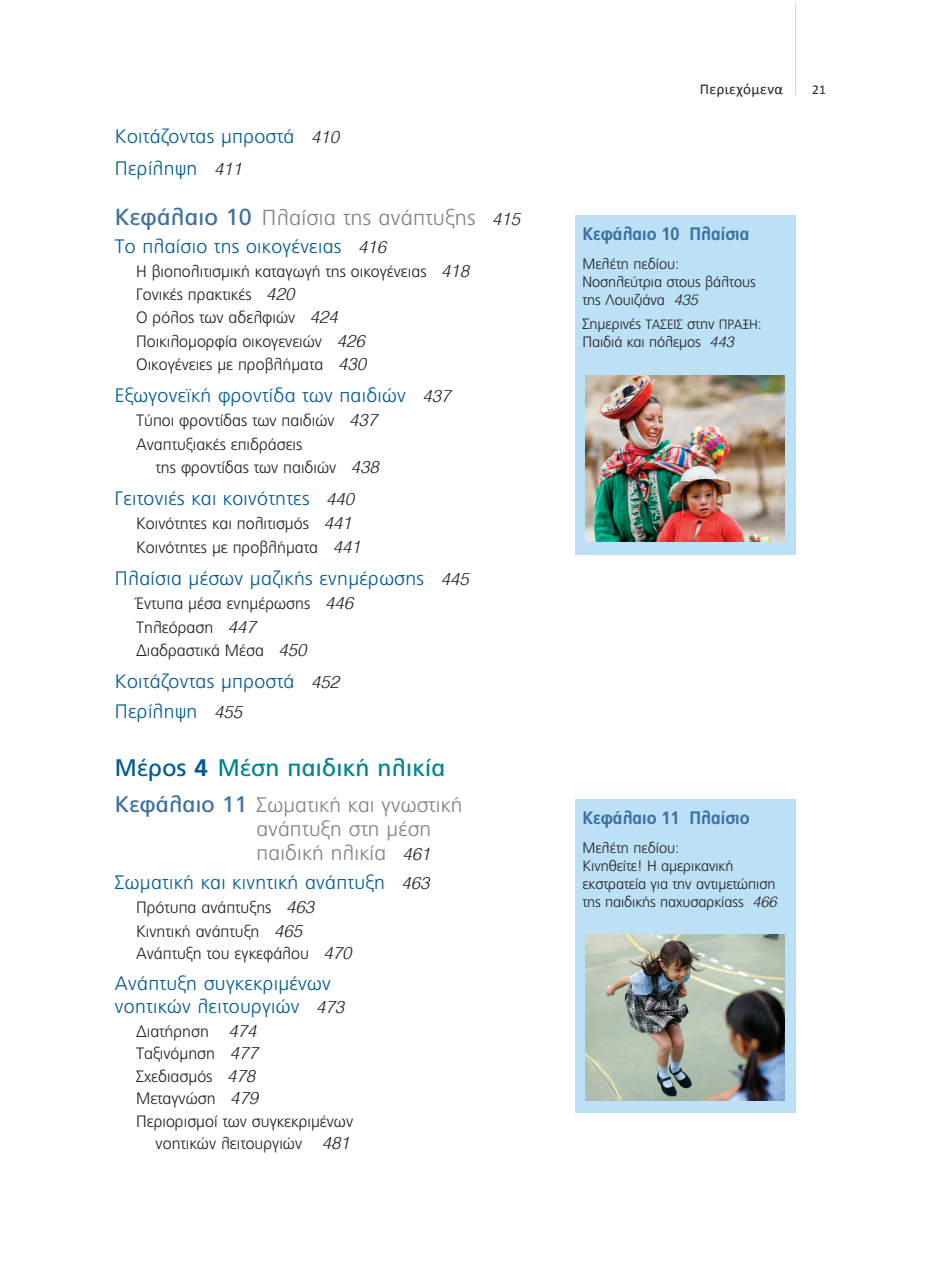
<style>
.page{position:relative;width:936px;height:1276px;background:#fff}
.page>*{position:absolute;margin:0;border:0;box-sizing:border-box;transform-origin:0 0}
.t1{font:24px "PF Catalog";letter-spacing:.01em;color:#00848e}
.t2{font:300 21.75px "PF Catalog";letter-spacing:.01em;color:#808285}
.t3{font:300 21px/24px "PF Catalog";letter-spacing:.01em;color:#808285}
.t4{font:300 19.5px/22.5px "PF Catalog";letter-spacing:.015em;color:#015a92}
.t5{font:700 18px "PF Catalog";color:#3b6fa2;scale:.9 1}
.t6{font:300 16.5px/23.2px "PF Catalog";color:#231f20}
.t7{font:300 15px/18px "PF Catalog";letter-spacing:-.005em;color:#231f20}
.t8{font:15px "Calibri";letter-spacing:.025em;color:#231f20}
.t9{font:13.5px "Calibri";color:#231f20}
.s1{font-family:"UB Helvetica Light Italic";font-weight:400;font-size:17.25px;color:#231f20}
.s2{font-weight:400;font-size:23.25px;color:#3b6fa2}
.s3{font-family:"UB Helvetica Light Italic";font-weight:400;font-size:17.25px}
.s4{color:#015a92}
.s5{font-weight:700;color:#015a92}
.s6{font-weight:400;font-size:22.5px;color:#3b6fa2}
.s7{font-family:"UB Helvetica Light Italic";font-weight:400}
.s8{font-size:13.5px}
</style>
<div class="page">
<hr style="left:795px;top:3px;width:1px;height:93px;background:#c6d5ed">
<div style="left:575px;top:215px;width:220px;height:339px;background:#bce0f5"></div>
<img style="left:585px;top:376px;width:199px;height:166px">
<div style="left:575px;top:799px;width:220px;height:313px;background:#bce0f5"></div>
<img style="left:585px;top:934px;width:199px;height:166px">
<p class="t4" style="left:115px;top:126px;width:226px">Κοιτάζοντας μπροστά <span class="s1">410</span></p>
<p class="t4" style="left:115px;top:159px;width:129px">Περίληψη <span class="s1">411</span></p>
<p class="t2" style="left:115px;top:208px;width:407px"><span class="s2">Κεφάλαιο 10</span> Πλαίσια της ανάπτυξης <span class="s1">415</span></p>
<p class="t4" style="left:115px;top:236px;width:273px">Το πλαίσιο της οικογένειας <span class="s1">416</span></p>
<p class="t6" style="left:136px;top:261px;width:334px">Η βιοπολιτισμική καταγωγή της οικογένειας <span class="s3">418</span></p>
<p class="t6" style="left:136px;top:284px;width:160px">Γονικές πρακτικές <span class="s3">420</span></p>
<p class="t6" style="left:136px;top:307px;width:203px">Ο ρόλος των αδελφιών <span class="s3">424</span></p>
<p class="t6" style="left:136px;top:331px;width:230px">Ποικιλομορφία οικογενειών <span class="s3">426</span></p>
<p class="t6" style="left:136px;top:354px;width:231px">Οικογένειες με προβλήματα <span class="s3">430</span></p>
<p class="t4" style="left:115px;top:386px;width:337px">Εξωγονεϊκή φροντίδα των παιδιών <span class="s1">437</span></p>
<p class="t6" style="left:136px;top:410px;width:242px">Τύποι φροντίδας των παιδιών <span class="s3">437</span></p>
<p class="t6" style="left:156px;top:434px;width:225px;text-indent:-20px">Αναπτυξιακές επιδράσεις<br>της φροντίδας των παιδιών <span class="s3">438</span></p>
<p class="t4" style="left:115px;top:489px;width:241px">Γειτονιές και κοινότητες <span class="s1">440</span></p>
<p class="t6" style="left:136px;top:513px;width:217px">Κοινότητες και πολιτισμός <span class="s3">441</span></p>
<p class="t6" style="left:136px;top:537px;width:226px">Κοινότητες με προβλήματα <span class="s3">441</span></p>
<p class="t4" style="left:115px;top:569px;width:355px">Πλαίσια μέσων μαζικής ενημέρωσης <span class="s1">445</span></p>
<p class="t6" style="left:136px;top:593px;width:218px">Έντυπα μέσα ενημέρωσης <span class="s3">446</span></p>
<p class="t6" style="left:136px;top:616px;width:121px">Τηλεόραση <span class="s3">447</span></p>
<p class="t6" style="left:136px;top:640px;width:172px">Διαδραστικά Μέσα <span class="s3">450</span></p>
<p class="t4" style="left:115px;top:672px;width:226px">Κοιτάζοντας μπροστά <span class="s1">452</span></p>
<p class="t4" style="left:115px;top:701px;width:129px">Περίληψη <span class="s1">455</span></p>
<p class="t1" style="left:115px;top:754px;width:332px"><span class="s4">Μέρος</span> <span class="s5">4</span> Μέση παιδική ηλικία</p>
<p class="t3" style="left:256px;top:794px;width:207px;text-indent:-142px"><span class="s6">Κεφάλαιο 11</span> Σωματική και γνωστική ανάπτυξη στη μέση παιδική ηλικία <span class="s1">461</span></p>
<p class="t4" style="left:115px;top:872px;width:316px">Σωματική και κινητική ανάπτυξη <span class="s1">463</span></p>
<p class="t6" style="left:136px;top:896px;width:179px">Πρότυπα ανάπτυξης <span class="s3">463</span></p>
<p class="t6" style="left:136px;top:920px;width:167px">Κινητική ανάπτυξη <span class="s3">465</span></p>
<p class="t6" style="left:136px;top:943px;width:217px">Ανάπτυξη του εγκεφάλου <span class="s3">470</span></p>
<p class="t4" style="left:115px;top:973px;width:231px">Ανάπτυξη συγκεκριμένων νοητικών λειτουργιών <span class="s1">473</span></p>
<p class="t6" style="left:136px;top:1020px;width:122px">Διατήρηση <span class="s3">474</span></p>
<p class="t6" style="left:136px;top:1043px;width:123px">Ταξινόμηση <span class="s3">477</span></p>
<p class="t6" style="left:136px;top:1065px;width:120px">Σχεδιασμός <span class="s3">478</span></p>
<p class="t6" style="left:136px;top:1088px;width:124px">Μεταγνώση <span class="s3">479</span></p>
<p class="t6" style="left:136px;top:1111px;width:218px;line-height:22.5px;text-align:right">Περιορισμοί των συγκεκριμένων νοητικών λειτουργιών <span class="s3">481</span></p>
<p class="t8" style="left:699px;top:79px;width:85px">Περιεχόμενα</p>
<p class="t9" style="left:812px;top:81px;width:16px">21</p>
<p class="t5" style="left:582px;top:223px;width:187px">Κεφάλαιο 10 Πλαίσια</p>
<p class="t7" style="left:582px;top:256px;width:98px">Μελέτη πεδίου:</p>
<p class="t7" style="left:582px;top:274px;width:175px">Νοσηλεύτρια στους βάλτους της Λουιζιάνα <span class="s7">435</span></p>
<p class="t7" style="left:582px;top:316px;width:181px">Σημερινές <span class="s8">ΤΑΣΕΙΣ</span> στην <span class="s8">ΠΡΑΞΗ</span>:</p>
<p class="t7" style="left:582px;top:334px;width:153px">Παιδιά και πόλεμος <span class="s7">443</span></p>
<p class="t5" style="left:582px;top:807px;width:187px">Κεφάλαιο 11 Πλαίσιo</p>
<p class="t7" style="left:582px;top:840px;width:98px">Μελέτη πεδίου:</p>
<p class="t7" style="left:582px;top:858px;width:152px">Κινηθείτε! Η αμερικανική</p>
<p class="t7" style="left:582px;top:876px;width:196px">εκστρατεία για την αντιμετώπιση της παιδικής παχυσαρκίαςς <span class="s7">466</span></p>
</div>
